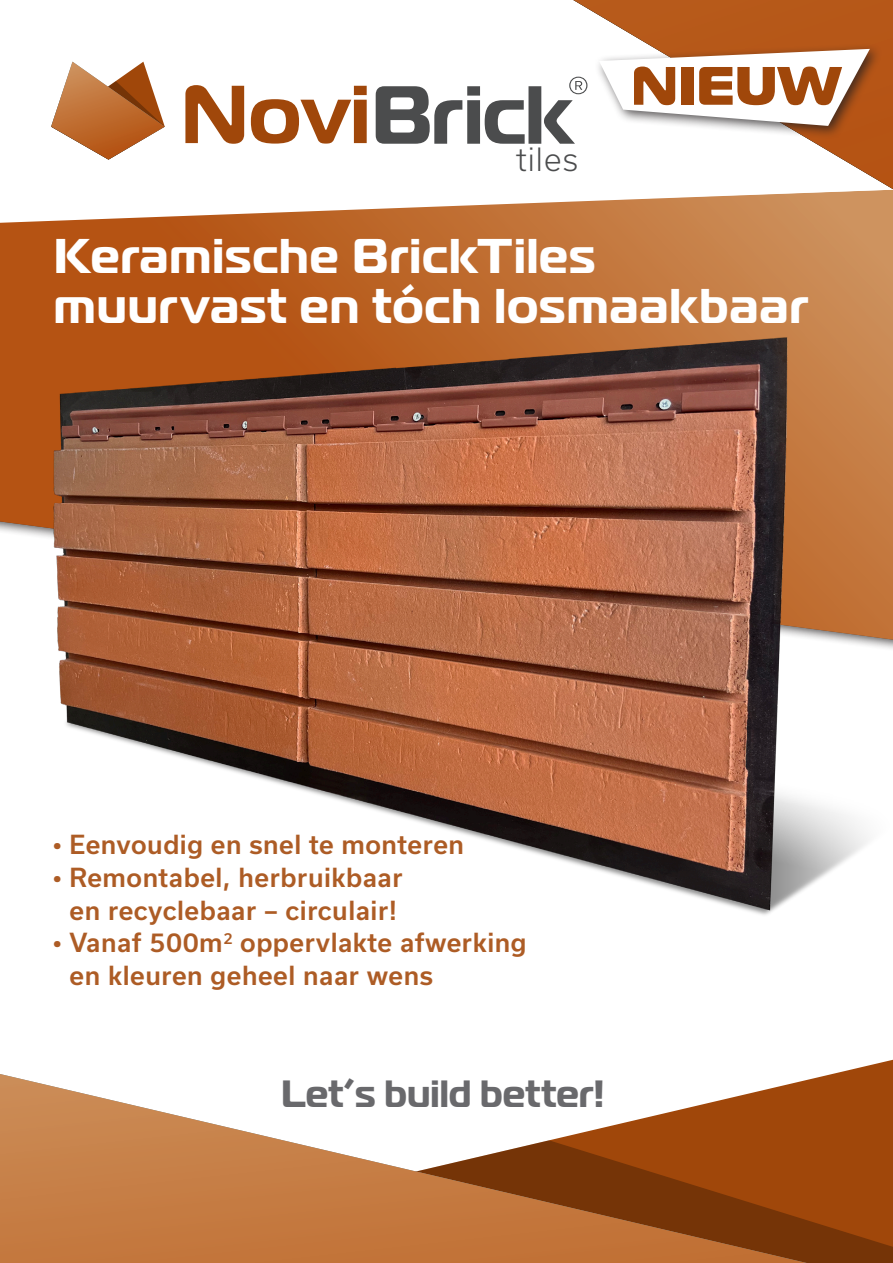
<style>
.page{position:relative;width:893px;height:1263px;background:#fff}
.page>*{position:absolute;margin:0;border:0;box-sizing:border-box;transform-origin:0 0}
.t1{font:800 54px "Magistral";letter-spacing:.01em;color:#a0470a}
.t2{font:700 48.75px "Magistral";letter-spacing:.02em;color:#fff}
.t3{font:700 37.95px "Magistral";color:#69696c}
.t4{font:300 30.6px "Usual";letter-spacing:.035em;color:#4b4c4d}
.t5{font:500 25.05px/32.8px "Usual";letter-spacing:.02em;color:#ad5c25;text-align:center}
</style>
<div class="page">
<svg style="left:0;top:221px;width:893px;height:94px;background:#bd6a2e"></svg>
<svg style="left:49px;top:61px;width:433px;height:160px"></svg>
<svg style="left:482px;top:189px;width:411px;height:46px"></svg>
<svg style="left:573px;top:0;width:320px;height:189px"></svg>
<div style="left:594px;top:43px;width:289px;height:97px;background:#231f20;opacity:.75"></div>
<svg style="left:599px;top:49px;width:271px;height:77px"></svg>
<svg style="left:376px;top:77px;width:211px;height:67px"></svg>
<svg style="left:51px;top:62px;width:114px;height:98px"></svg>
<svg style="left:185px;top:85px;width:59px;height:59px"></svg>
<svg style="left:251px;top:86px;width:116px;height:58px"></svg>
<svg style="left:807px;top:1060px;width:86px;height:80px;background:#ab5d28"></svg>
<svg style="left:807px;top:1140px;width:86px;height:123px;background:#954209"></svg>
<svg style="left:0;top:1074px;width:807px;height:189px"></svg>
<img style="left:0;top:315px;width:893px;height:600px">
<p class="t4" style="left:516px;top:142px;width:64px">tiles</p>
<p class="t1" style="left:631px;top:50px;width:211px">NIEUW</p>
<p class="t2" style="left:54px;top:224px;width:543px">Keramische BrickTiles</p>
<p class="t2" style="left:54px;top:274px;width:756px">muurvast en tóch losmaakbaar</p>
<p class="t5" style="left:52px;top:828px;width:413px">• Eenvoudig en snel te monteren</p>
<p class="t5" style="left:52px;top:861px;width:352px">• Remontabel, herbruikbaar en recyclebaar – circulair!</p>
<p class="t5" style="left:70px;top:927px;width:458px;text-align:left;text-indent:-17px">• Vanaf 500m<sup>2</sup> oppervlakte afwerking en kleuren geheel naar wens</p>
<p class="t3" style="left:281px;top:1069px;width:325px">Let’s build better!</p>
</div>
